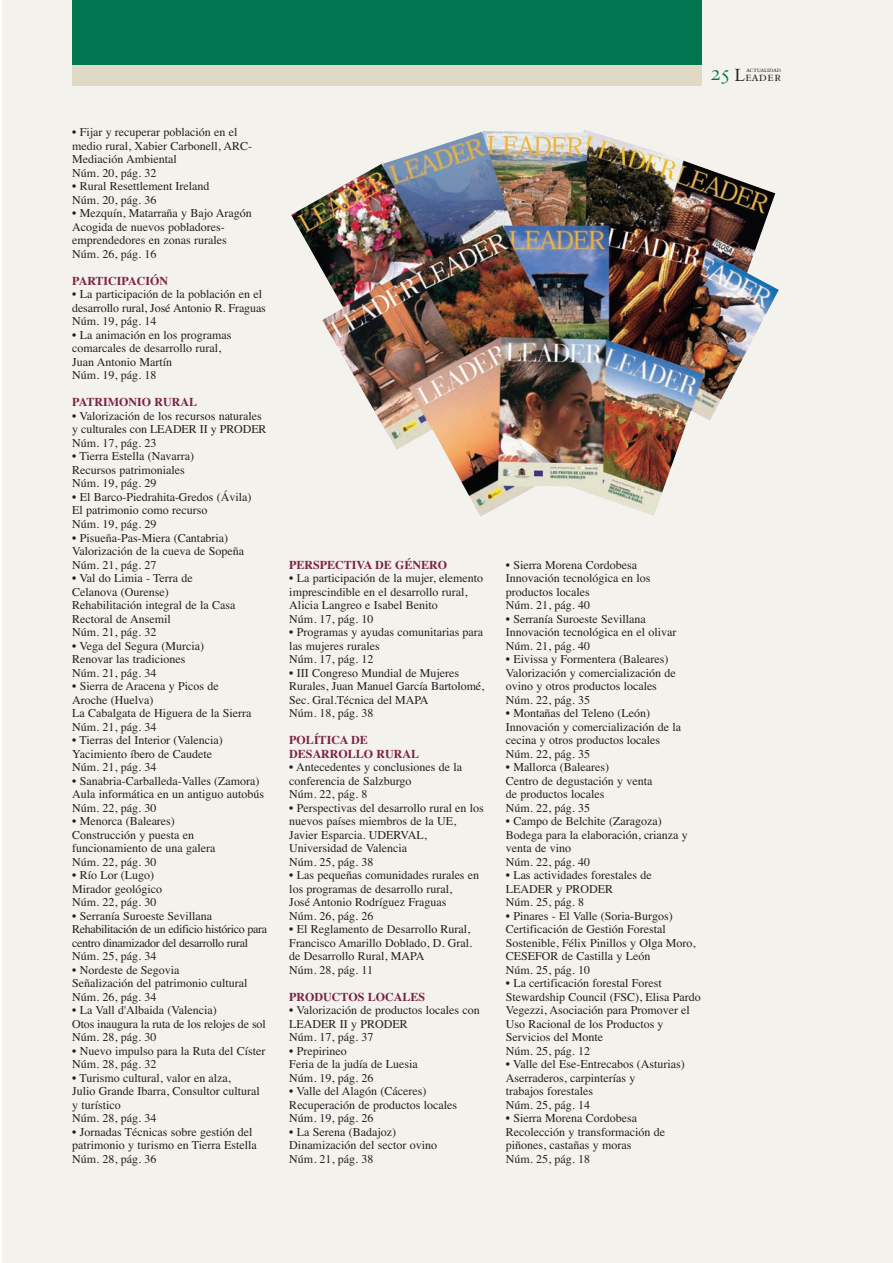
<style>
.page{position:relative;width:893px;height:1263px;background:#fff}
.page>*{position:absolute;margin:0;border:0;box-sizing:border-box;transform-origin:0 0}
.t1{font:22.5px "Bembo SC";color:#00754f}
.t2{font:14.25px "Bembo SC";letter-spacing:.015em;color:#231f20}
.t3{font:12px/13.5px "Times";color:#231f20}
.t4{font:12px/13.5px "Times";letter-spacing:-.025em;color:#231f20}
.t5{font:700 12px/13.5px "Times";color:#7b2346}
.t6{font:7.5px "Bembo SC";letter-spacing:-.04em;color:#231f20}
.s1{font-size:19.5px}
</style>
<div class="page">
<div style="left:2px;top:0;width:891px;height:1263px;background:#f4f2ed"></div>
<div style="left:72px;top:64px;width:629px;height:22px;background:#dfd9c6"></div>
<div style="left:72px;top:0;width:629px;height:64px;background:#00754f"></div>
<img style="left:291px;top:130px;width:488px;height:387px">
<p class="t3" style="left:72px;top:127px;width:181px">• Fijar y recuperar población en el medio rural, Xabier Carbonell, ARC-<br>Mediación Ambiental<br>Núm. 20, pág. 32</p>
<p class="t3" style="left:72px;top:181px;width:139px">• Rural Resettlement Ireland<br>Núm. 20, pág. 36</p>
<p class="t3" style="left:72px;top:208px;width:181px">• Mezquín, Matarraña y Bajo Aragón<br>Acogida de nuevos pobladores&shy;emprendedores en zonas rurales<br>Núm. 26, pág. 16</p>
<p class="t5" style="left:72px;top:275px;width:97px">PARTICIPACIÓN</p>
<p class="t3" style="left:72px;top:289px;width:195px">• La participación de la población en el desarrollo rural, José Antonio R. Fraguas<br>Núm. 19, pág. 14</p>
<p class="t3" style="left:72px;top:329px;width:161px">• La animación en los programas comarcales de desarrollo rural,<br>Juan Antonio Martín<br>Núm. 19, pág. 18</p>
<p class="t5" style="left:72px;top:397px;width:126px">PATRIMONIO RURAL</p>
<p class="t3" style="left:72px;top:410px;width:196px">• Valorización de los recursos naturales y culturales con LEADER II y PRODER<br>Núm. 17, pág. 23</p>
<p class="t3" style="left:72px;top:451px;width:124px">• Tierra Estella (Navarra)<br>Recursos patrimoniales<br>Núm. 19, pág. 29</p>
<p class="t3" style="left:72px;top:491px;width:181px">• El Barco-Piedrahita-Gredos (Ávila)<br>El patrimonio como recurso<br>Núm. 19, pág. 29</p>
<p class="t3" style="left:72px;top:532px;width:173px">• Pisueña-Pas-Miera (Cantabria)<br>Valorización de la cueva de Sopeña<br>Núm. 21, pág. 27</p>
<p class="t3" style="left:72px;top:572px;width:165px">• Val do Limia - Terra de<br>Celanova (Ourense)<br>Rehabilitación integral de la Casa<br>Rectoral de Ansemil<br>Núm. 21, pág. 32</p>
<p class="t3" style="left:72px;top:640px;width:133px">• Vega del Segura (Murcia)<br>Renovar las tradiciones<br>Núm. 21, pág. 34</p>
<p class="t3" style="left:72px;top:680px;width:181px">• Sierra de Aracena y Picos de<br>Aroche (Huelva)<br>La Cabalgata de Higuera de la Sierra<br>Núm. 21, pág. 34</p>
<p class="t3" style="left:72px;top:734px;width:152px">• Tierras del Interior (Valencia)<br>Yacimiento íbero de Caudete<br>Núm. 21, pág. 34</p>
<p class="t3" style="left:72px;top:775px;width:193px">• Sanabria-Carballeda-Valles (Zamora)<br>Aula informática en un antiguo autobús<br>Núm. 22, pág. 30</p>
<p class="t3" style="left:72px;top:815px;width:145px">• Menorca (Baleares)<br>Construcción y puesta en funcionamiento de una galera<br>Núm. 22, pág. 30</p>
<p class="t3" style="left:72px;top:869px;width:91px">• Río Lor (Lugo)<br>Mirador geológico<br>Núm. 22, pág. 30</p>
<p class="t4" style="left:72px;top:910px;width:196px">• Serranía Suroeste Sevillana Rehabilitación de un edificio histórico para centro dinamizador del desarrollo rural Núm. 25, pág. 34</p>
<p class="t3" style="left:72px;top:964px;width:177px">• Nordeste de Segovia<br>Señalización del patrimonio cultural<br>Núm. 26, pág. 34</p>
<p class="t3" style="left:72px;top:1004px;width:195px">• La Vall d'Albaida (Valencia)<br>Otos inaugura la ruta de los relojes de sol<br>Núm. 28, pág. 30</p>
<p class="t3" style="left:72px;top:1045px;width:195px">• Nuevo impulso para la Ruta del Císter<br>Núm. 28, pág. 32</p>
<p class="t3" style="left:72px;top:1072px;width:189px">• Turismo cultural, valor en alza,<br>Julio Grande Ibarra, Consultor cultural y turístico<br>Núm. 28, pág. 34</p>
<p class="t3" style="left:72px;top:1126px;width:186px">• Jornadas Técnicas sobre gestión del patrimonio y turismo en Tierra Estella<br>Núm. 28, pág. 36</p>
<p class="t1" style="left:710px;top:59px;width:22px">25</p>
<p class="t6" style="left:746px;top:65px;width:36px">actualidad</p>
<p class="t2" style="left:735px;top:68px;width:48px"><span class="s1">L</span>eader</p>
<p class="t5" style="left:289px;top:559px;width:159px">PERSPECTIVA DE GÉNERO</p>
<p class="t3" style="left:289px;top:573px;width:195px">• La participación de la mujer, elemento imprescindible en el desarrollo rural,<br>Alicia Langreo e Isabel Benito<br>Núm. 17, pág. 10</p>
<p class="t3" style="left:289px;top:627px;width:195px">• Programas y ayudas comunitarias para las mujeres rurales<br>Núm. 17, pág. 12</p>
<p class="t3" style="left:289px;top:667px;width:196px">• III Congreso Mundial de Mujeres<br>Rurales, Juan Manuel García Bartolomé,<br>Sec. Gral.Técnica del MAPA<br>Núm. 18, pág. 38</p>
<p class="t5" style="left:289px;top:735px;width:131px">POLÍTICA DE<br>DESARROLLO RURAL</p>
<p class="t3" style="left:289px;top:762px;width:174px">• Antecedentes y conclusiones de la conferencia de Salzburgo<br>Núm. 22, pág. 8</p>
<p class="t3" style="left:289px;top:802px;width:196px">• Perspectivas del desarrollo rural en los nuevos países miembros de la UE,<br>Javier Esparcia. UDERVAL,<br>Universidad de Valencia<br>Núm. 25, pág. 38</p>
<p class="t3" style="left:289px;top:870px;width:191px">• Las pequeñas comunidades rurales en los programas de desarrollo rural,<br>José Antonio Rodríguez Fraguas<br>Núm. 26, pág. 26</p>
<p class="t3" style="left:289px;top:924px;width:184px">• El Reglamento de Desarrollo Rural,<br>Francisco Amarillo Doblado, D. Gral. de Desarrollo Rural, MAPA<br>Núm. 28, pág. 11</p>
<p class="t5" style="left:289px;top:991px;width:137px">PRODUCTOS LOCALES</p>
<p class="t3" style="left:289px;top:1005px;width:192px">• Valorización de productos locales con<br>LEADER II y PRODER<br>Núm. 17, pág. 37</p>
<p class="t3" style="left:289px;top:1045px;width:130px">• Prepirineo<br>Feria de la judía de Luesia<br>Núm. 19, pág. 26</p>
<p class="t3" style="left:289px;top:1086px;width:169px">• Valle del Alagón (Cáceres)<br>Recuperación de productos locales<br>Núm. 19, pág. 26</p>
<p class="t3" style="left:289px;top:1126px;width:149px">• La Serena (Badajoz)<br>Dinamización del sector ovino<br>Núm. 21, pág. 38</p>
<p class="t3" style="left:506px;top:559px;width:146px">• Sierra Morena Cordobesa<br>Innovación tecnológica en los productos locales<br>Núm. 21, pág. 40</p>
<p class="t3" style="left:506px;top:613px;width:172px">• Serranía Suroeste Sevillana<br>Innovación tecnológica en el olivar<br>Núm. 21, pág. 40</p>
<p class="t3" style="left:506px;top:654px;width:171px">• Eivissa y Formentera (Baleares)<br>Valorización y comercialización de ovino y otros productos locales<br>Núm. 22, pág. 35</p>
<p class="t3" style="left:506px;top:708px;width:177px">• Montañas del Teleno (León)<br>Innovación y comercialización de la cecina y otros productos locales<br>Núm. 22, pág. 35</p>
<p class="t3" style="left:506px;top:762px;width:148px">• Mallorca (Baleares)<br>Centro de degustación y venta de productos locales<br>Núm. 22, pág. 35</p>
<p class="t3" style="left:506px;top:816px;width:184px">• Campo de Belchite (Zaragoza)<br>Bodega para la elaboración, crianza y venta de vino<br>Núm. 22, pág. 40</p>
<p class="t3" style="left:506px;top:870px;width:147px">• Las actividades forestales de<br>LEADER y PRODER<br>Núm. 25, pág. 8</p>
<p class="t3" style="left:506px;top:910px;width:191px">• Pinares - El Valle (Soria-Burgos)<br>Certificación de Gestión Forestal<br>Sostenible, Félix Pinillos y Olga Moro,<br>CESEFOR de Castilla y León<br>Núm. 25, pág. 10</p>
<p class="t3" style="left:506px;top:978px;width:196px">• La certificación forestal Forest<br>Stewardship Council (FSC), Elisa Pardo<br>Vegezzi, Asociación para Promover el<br>Uso Racional de los Productos y<br>Servicios del Monte<br>Núm. 25, pág. 12</p>
<p class="t3" style="left:506px;top:1059px;width:181px">• Valle del Ese-Entrecabos (Asturias)<br>Aserraderos, carpinterías y<br>trabajos forestales<br>Núm. 25, pág. 14</p>
<p class="t3" style="left:506px;top:1113px;width:161px">• Sierra Morena Cordobesa<br>Recolección y transformación de piñones, castañas y moras<br>Núm. 25, pág. 18</p>
</div>
